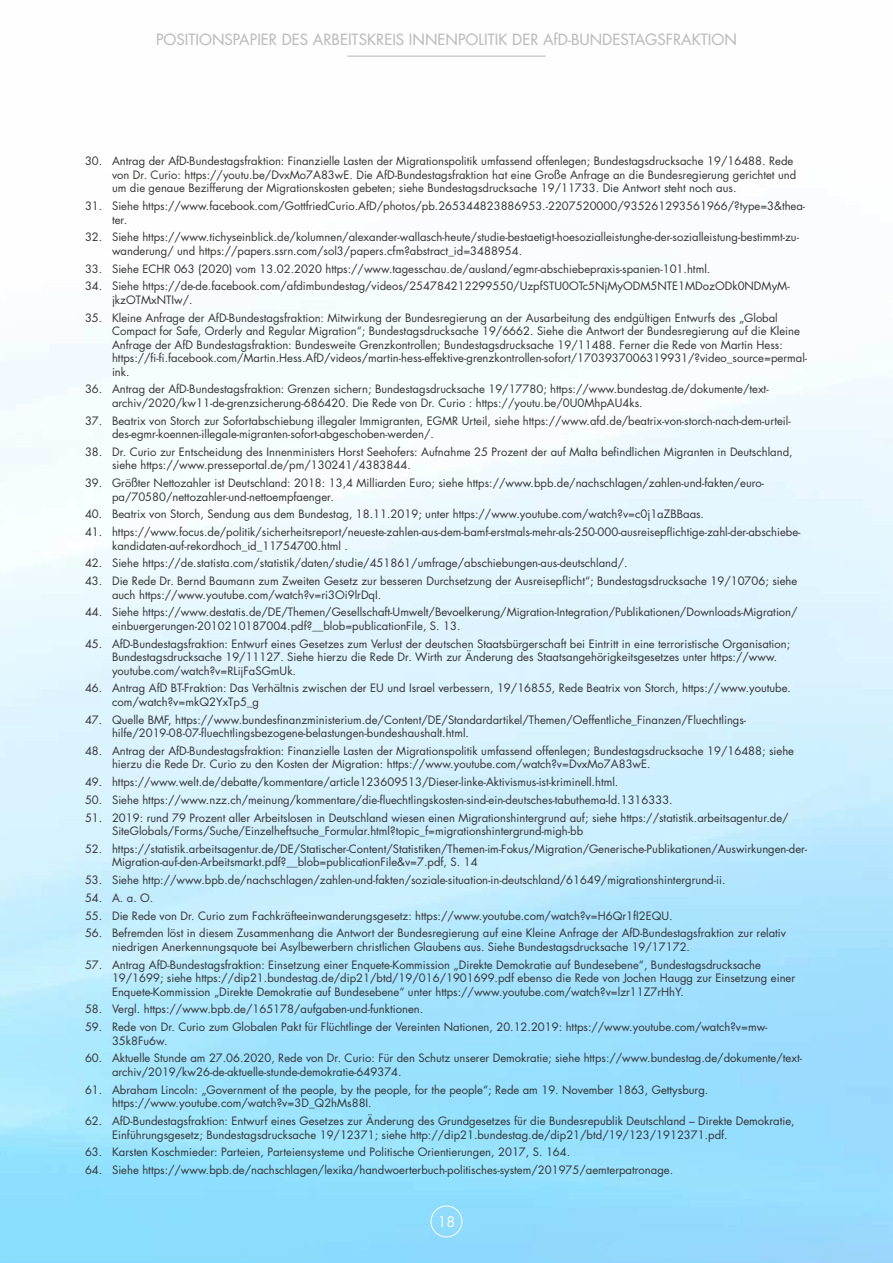
<style>
.page{position:relative;width:893px;height:1263px;background:#fff}
.page>*{position:absolute;margin:0;border:0;box-sizing:border-box;transform-origin:0 0}
.t1{font:15px "Futura Std";color:#bcbcbc}
.t2{font:14.25px "Futura Std";color:#fff}
.t3{font:11.25px/13.5px "Futura Std";color:#333332}
</style>
<div class="page">
<div style="left:431px;top:1205px;width:31px;height:32px;border:1px solid #fff;border-radius:50%"></div>
<hr style="left:347px;top:56px;width:198px;height:1px;background:#bcbcbc">
<h1 class="t1" style="left:156px;top:30px;width:582px">POSITIONSPAPIER DES ARBEITSKREIS INNENPOLITIK DER AfD-BUNDESTAGSFRAKTION</h1>
<p class="t3" style="left:112px;top:155px;width:686px;text-indent:-27px">30. Antrag der AfD-Bundestagsfraktion: Finanzielle Lasten der Migrationspolitik umfassend offenlegen; Bundestagsdrucksache 19/16488. Rede von Dr. Curio: https://youtu.be/DvxMo7A83wE. Die AfD-Bundestagsfraktion hat eine Große Anfrage an die Bundesregierung gerichtet und um die genaue Bezifferung der Migrationskosten gebeten; siehe Bundestagsdrucksache 19/11733. Die Antwort steht noch aus.</p>
<p class="t3" style="left:112px;top:199px;width:695px;text-indent:-27px">31. Siehe https://www.facebook.com/GottfriedCurio.AfD/photos/pb.265344823886953.-2207520000/935261293561966/?type=3&amp;thea&shy;ter.</p>
<p class="t3" style="left:112px;top:231px;width:688px;text-indent:-27px">32. Siehe https://www.tichyseinblick.de/kolumnen/alexander-wallasch-heute/studie-bestaetigt-hoesozialleistunghe-der-sozialleistung-bestimmt-zu&shy;wanderung/ und https://papers.ssrn.com/sol3/papers.cfm?abstract_id=3488954.</p>
<p class="t3" style="left:85px;top:262px;width:627px">33. Siehe ECHR 063 (2020) vom 13.02.2020 https://www.tagesschau.de/ausland/egmr-abschiebepraxis-spanien-101.html.</p>
<p class="t3" style="left:112px;top:280px;width:679px;text-indent:-27px">34. Siehe https://de-de.facebook.com/afdimbundestag/videos/254784212299550/UzpfSTU0OTc5NjMyODM5NTE1MDozODk0NDMyM&shy;jkzOTMxNTIw/.</p>
<p class="t3" style="left:112px;top:311px;width:697px;text-indent:-27px">35. Kleine Anfrage der AfD-Bundestagsfraktion: Mitwirkung der Bundesregierung an der Ausarbeitung des endgültigen Entwurfs des „Global Compact for Safe, Orderly and Regular Migration“; Bundestagsdrucksache 19/6662. Siehe die Antwort der Bundesregierung auf die Kleine Anfrage der AfD Bundestagsfraktion: Bundesweite Grenzkontrollen; Bundestagsdrucksache 19/11488. Ferner die Rede von Martin Hess: https://fi-fi.facebook.com/Martin.Hess.AfD/videos/martin-hess-effektive-grenzkontrollen-sofort/1703937006319931/?video_source=permal&shy;ink.</p>
<p class="t3" style="left:112px;top:383px;width:658px;text-indent:-27px">36. Antrag der AfD-Bundestagsfraktion: Grenzen sichern; Bundestagsdrucksache 19/17780; https://www.bundestag.de/dokumente/text&shy;archiv/2020/kw11-de-grenzsicherung-686420. Die Rede von Dr. Curio : https://youtu.be/0U0MhpAU4ks.</p>
<p class="t3" style="left:112px;top:414px;width:680px;text-indent:-27px">37. Beatrix von Storch zur Sofortabschiebung illegaler Immigranten, EGMR Urteil, siehe https://www.afd.de/beatrix-von-storch-nach-dem-urteil&shy;des-egmr-koennen-illegale-migranten-sofort-abgeschoben-werden/.</p>
<p class="t3" style="left:112px;top:445px;width:682px;text-indent:-27px">38. Dr. Curio zur Entscheidung des Innenministers Horst Seehofers: Aufnahme 25 Prozent der auf Malta befindlichen Migranten in Deutschland, siehe https://www.presseportal.de/pm/130241/4383844.</p>
<p class="t3" style="left:112px;top:476px;width:654px;text-indent:-27px">39. Größter Nettozahler ist Deutschland: 2018: 13,4 Milliarden Euro; siehe https://www.bpb.de/nachschlagen/zahlen-und-fakten/euro&shy;pa/70580/nettozahler-und-nettoempfaenger.</p>
<p class="t3" style="left:85px;top:508px;width:621px">40. Beatrix von Storch, Sendung aus dem Bundestag, 18.11.2019; unter https://www.youtube.com/watch?v=c0j1aZBBaas.</p>
<p class="t3" style="left:112px;top:525px;width:690px;text-indent:-27px">41. https://www.focus.de/politik/sicherheitsreport/neueste-zahlen-aus-dem-bamf-erstmals-mehr-als-250-000-ausreisepflichtige-zahl-der-abschiebe&shy;kandidaten-auf-rekordhoch_id_11754700.html .</p>
<p class="t3" style="left:85px;top:557px;width:544px">42. Siehe https://de.statista.com/statistik/daten/studie/451861/umfrage/abschiebungen-aus-deutschland/.</p>
<p class="t3" style="left:112px;top:574px;width:687px;text-indent:-27px">43. Die Rede Dr. Bernd Baumann zum Zweiten Gesetz zur besseren Durchsetzung der Ausreisepflicht“; Bundestagsdrucksache 19/10706; siehe auch https://www.youtube.com/watch?v=ri3Oi9lrDqI.</p>
<p class="t3" style="left:112px;top:606px;width:687px;text-indent:-27px">44. Siehe https://www.destatis.de/DE/Themen/Gesellschaft-Umwelt/Bevoelkerung/Migration-Integration/Publikationen/Downloads-Migration/ einbuergerungen-2010210187004.pdf?__blob=publicationFile, S. 13.</p>
<p class="t3" style="left:112px;top:637px;width:680px;text-indent:-27px">45. AfD-Bundestagsfraktion: Entwurf eines Gesetzes zum Verlust der deutschen Staatsbürgerschaft bei Eintritt in eine terroristische Organisation;<br>Bundestagsdrucksache 19/11127. Siehe hierzu die Rede Dr. Wirth zur Änderung des Staatsangehörigkeitsgesetzes unter https://www. youtube.com/watch?v=RLijFaSGmUk.</p>
<p class="t3" style="left:112px;top:682px;width:680px;text-indent:-27px">46. Antrag AfD BT-Fraktion: Das Verhältnis zwischen der EU und Israel verbessern, 19/16855, Rede Beatrix von Storch, https://www.youtube. com/watch?v=mkQ2YxTp5_g</p>
<p class="t3" style="left:112px;top:713px;width:636px;text-indent:-27px">47. Quelle BMF, https://www.bundesfinanzministerium.de/Content/DE/Standardartikel/Themen/Oeffentliche_Finanzen/Fluechtlings&shy;hilfe/2019-08-07-fluechtlingsbezogene-belastungen-bundeshaushalt.html.</p>
<p class="t3" style="left:112px;top:744px;width:684px;text-indent:-27px">48. Antrag der AfD-Bundestagsfraktion: Finanzielle Lasten der Migrationspolitik umfassend offenlegen; Bundestagsdrucksache 19/16488; siehe hierzu die Rede Dr. Curio zu den Kosten der Migration: https://www.youtube.com/watch?v=DvxMo7A83wE.</p>
<p class="t3" style="left:85px;top:775px;width:535px">49. https://www.welt.de/debatte/kommentare/article123609513/Dieser-linke-Aktivismus-ist-kriminell.html.</p>
<p class="t3" style="left:85px;top:793px;width:589px">50. Siehe https://www.nzz.ch/meinung/kommentare/die-fluechtlingskosten-sind-ein-deutsches-tabuthema-ld.1316333.</p>
<p class="t3" style="left:112px;top:811px;width:678px;text-indent:-27px">51. 2019: rund 79 Prozent aller Arbeitslosen in Deutschland wiesen einen Migrationshintergrund auf; siehe https://statistik.arbeitsagentur.de/<br>SiteGlobals/Forms/Suche/Einzelheftsuche_Formular.html?topic_f=migrationshintergrund-migh-bb</p>
<p class="t3" style="left:112px;top:842px;width:697px;text-indent:-27px">52. https://statistik.arbeitsagentur.de/DE/Statischer-Content/Statistiken/Themen-im-Fokus/Migration/Generische-Publikationen/Auswirkungen-der-<br>Migration-auf-den-Arbeitsmarkt.pdf?__blob=publicationFile&amp;v=7.pdf, S. 14</p>
<p class="t3" style="left:85px;top:873px;width:642px">53. Siehe http://www.bpb.de/nachschlagen/zahlen-und-fakten/soziale-situation-in-deutschland/61649/migrationshintergrund-ii.</p>
<p class="t3" style="left:85px;top:891px;width:70px">54. A. a. O.</p>
<p class="t3" style="left:85px;top:909px;width:589px">55. Die Rede von Dr. Curio zum Fachkräfteeinwanderungsgesetz: https://www.youtube.com/watch?v=H6Qr1fI2EQU.</p>
<p class="t3" style="left:112px;top:927px;width:675px;text-indent:-27px">56. Befremden löst in diesem Zusammenhang die Antwort der Bundesregierung auf eine Kleine Anfrage der AfD-Bundestagsfraktion zur relativ niedrigen Anerkennungsquote bei Asylbewerbern christlichen Glaubens aus. Siehe Bundestagsdrucksache 19/17172.</p>
<p class="t3" style="left:112px;top:958px;width:685px;text-indent:-27px">57. Antrag AfD-Bundestagsfraktion: Einsetzung einer Enquete-Kommission „Direkte Demokratie auf Bundesebene“, Bundestagsdrucksache<br>19/1699; siehe https://dip21.bundestag.de/dip21/btd/19/016/1901699.pdf ebenso die Rede von Jochen Haugg zur Einsetzung einer<br>Enquete-Kommission „Direkte Demokratie auf Bundesebene“ unter https://www.youtube.com/watch?v=lzr11Z7rHhY.</p>
<p class="t3" style="left:85px;top:1003px;width:340px">58. Vergl. https://www.bpb.de/165178/aufgaben-und-funktionen.</p>
<p class="t3" style="left:112px;top:1020px;width:657px;text-indent:-27px">59. Rede von Dr. Curio zum Globalen Pakt für Flüchtlinge der Vereinten Nationen, 20.12.2019: https://www.youtube.com/watch?v=mw-<br>35k8Fu6w.</p>
<p class="t3" style="left:112px;top:1052px;width:691px;text-indent:-27px">60. Aktuelle Stunde am 27.06.2020, Rede von Dr. Curio: Für den Schutz unserer Demokratie; siehe https://www.bundestag.de/dokumente/text&shy;archiv/2019/kw26-de-aktuelle-stunde-demokratie-649374.</p>
<p class="t3" style="left:112px;top:1083px;width:598px;text-indent:-27px">61. Abraham Lincoln: „Government of the people, by the people, for the people“; Rede am 19. November 1863, Gettysburg. https://www.youtube.com/watch?v=3D_Q2hMs88I.</p>
<p class="t3" style="left:112px;top:1114px;width:684px;text-indent:-27px">62. AfD-Bundestagsfraktion: Entwurf eines Gesetzes zur Änderung des Grundgesetzes für die Bundesrepublik Deutschland – Direkte Demokratie,<br>Einführungsgesetz; Bundestagsdrucksache 19/12371; siehe http://dip21.bundestag.de/dip21/btd/19/123/1912371.pdf.</p>
<p class="t3" style="left:85px;top:1145px;width:487px">63. Karsten Koschmieder: Parteien, Parteiensysteme und Politische Orientierungen, 2017, S. 164.</p>
<p class="t3" style="left:85px;top:1163px;width:590px">64. Siehe https://www.bpb.de/nachschlagen/lexika/handwoerterbuch-politisches-system/201975/aemterpatronage.</p>
<p class="t2" style="left:438px;top:1213px;width:19px">18</p>
</div>
